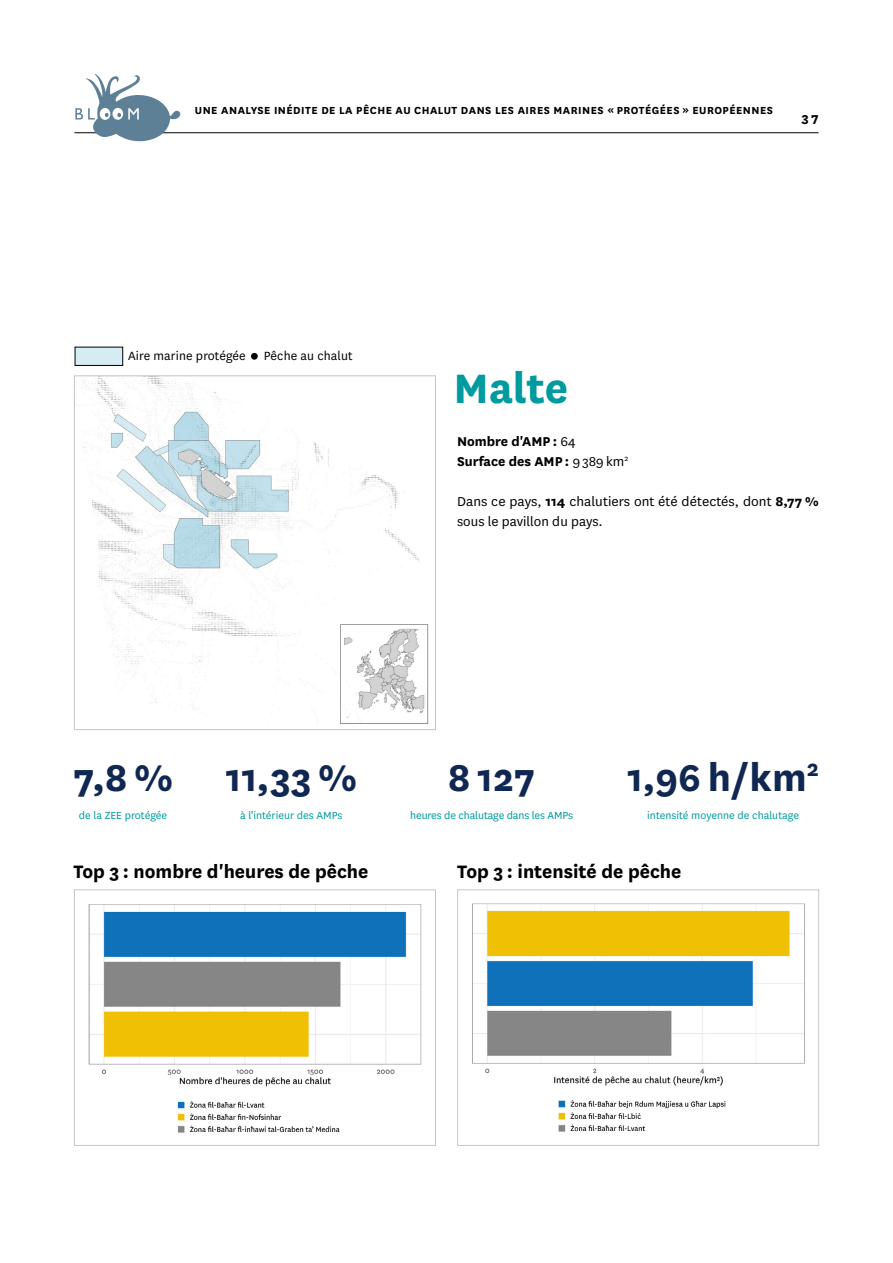
<style>
.page{position:relative;width:893px;height:1263px;background:#fff}
.page>*{position:absolute;margin:0;border:0;box-sizing:border-box;transform-origin:0 0}
.t1{font:700 48px "National";letter-spacing:-.005em;color:#009b9e}
.t2{font:700 43.5px "National";color:#102851}
.t3{font:700 21px "National";color:#000}
.t4{font:15px/20.1px "National";color:#000}
.t5{font:700 15px/20.1px "National";color:#000}
.t6{font:13.95px "National";letter-spacing:.01em;color:#000}
.t7{font:12px "National";color:#009b9e}
.t8{font:700 12px "National";letter-spacing:.04em;color:#000}
.s1{font-weight:400}
.s2{font-weight:700}
</style>
<div class="page">
<hr style="left:74px;top:132px;width:745px;height:1px;background:#000">
<svg style="left:75px;top:74px;width:106px;height:68px"></svg>
<img style="left:81px;top:377px;width:348px;height:347px">
<div style="left:74px;top:375px;width:362px;height:355px;border:1px solid #c6c6c6"></div>
<div style="left:75px;top:347px;width:48px;height:18px;background:#d6ecf3"></div>
<div style="left:75px;top:347px;width:48px;height:19px;border:1px solid #000"></div>
<div style="left:251px;top:353px;width:7px;height:7px;background:#000;border-radius:50%"></div>
<img style="left:88px;top:904px;width:334px;height:229px">
<div style="left:74px;top:889px;width:362px;height:257px;border:1px solid #c6c6c6"></div>
<img style="left:472px;top:903px;width:333px;height:229px">
<div style="left:457px;top:889px;width:362px;height:257px;border:1px solid #c6c6c6"></div>
<p class="t8" style="left:195px;top:102px;width:580px">UNE ANALYSE INÉDITE DE LA PÊCHE AU CHALUT DANS LES AIRES MARINES « PROTÉGÉES » EUROPÉENNES</p>
<p class="t5" style="left:802px;top:109px;width:18px">37</p>
<p class="t6" style="left:128px;top:347px;width:119px">Aire marine protégée</p>
<p class="t6" style="left:264px;top:347px;width:90px">Pêche au chalut</p>
<h1 class="t1" style="left:454px;top:354px;width:116px">Malte</h1>
<p class="t5" style="left:457px;top:430px;width:173px">Nombre d'AMP : <span class="s1">64<br></span>Surface des AMP : <span class="s1">9 389 km</span><sup>2</sup></p>
<p class="t4" style="left:457px;top:491px;width:363px">Dans ce pays, <span class="s2">114</span> chalutiers ont été détectés, dont <span class="s2">8,77 % </span>sous le pavillon du pays.</p>
<h2 class="t2" style="left:73px;top:747px;width:101px">7,8 %</h2>
<p class="t7" style="left:79px;top:807px;width:90px">de la ZEE protégée</p>
<h2 class="t2" style="left:226px;top:747px;width:133px">11,33 %</h2>
<p class="t7" style="left:240px;top:807px;width:104px">à l'intérieur des AMPs</p>
<h2 class="t2" style="left:448px;top:747px;width:89px">8 127</h2>
<p class="t7" style="left:410px;top:807px;width:164px">heures de chalutage dans les AMPs</p>
<h2 class="t2" style="left:627px;top:747px;width:193px">1,96 h/km<sup>2</sup></h2>
<p class="t7" style="left:647px;top:807px;width:153px">intensité moyenne de chalutage</p>
<h3 class="t3" style="left:73px;top:857px;width:297px">Top 3 : nombre d'heures de pêche</h3>
<h3 class="t3" style="left:457px;top:857px;width:226px">Top 3 : intensité de pêche</h3>
</div>
